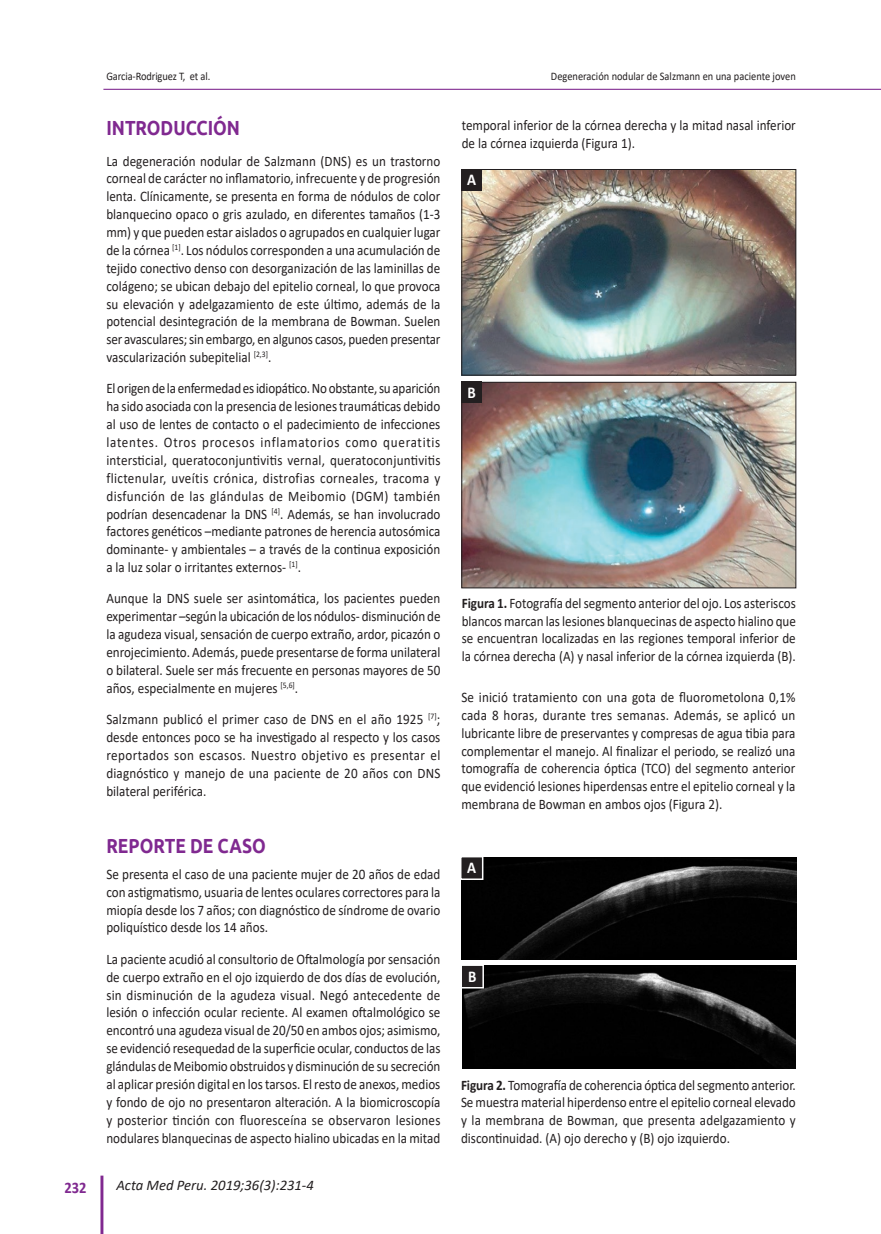
<style>
.page{position:relative;width:881px;height:1234px;background:#fff}
.page>*{position:absolute;margin:0;border:0;box-sizing:border-box;transform-origin:0 0}
._07_SUB{font:700 20.4px "Ubuntu";color:#802990;scale:.85 1}
._06_TEXTOS{font:700 16.5px "Calibri";color:#fff;scale:.9 1}
.t1{font:700 16.05px "Calibri";color:#802990;scale:.9 1}
.t2{font:italic 14.7px "Calibri";color:#231f20}
._06_TEXTOS-2{font:14.55px/17.9px "Calibri";color:#231f20;text-align:justify;scale:.9 1}
._06_TEXTOS-3{font:11.55px "Calibri";color:#231f20;scale:.9 1}
.s1{font-weight:700}
</style>
<div class="page">
<hr style="left:100px;top:1175px;width:3px;height:58px;background:#802990">
<hr style="left:103px;top:89px;width:777px;height:1px;background:#802990">
<img style="left:463px;top:171px;width:330px;height:202px">
<div style="left:461px;top:169px;width:334px;height:206px;border:1px solid #231f20"></div>
<img style="left:463px;top:384px;width:330px;height:202px">
<div style="left:461px;top:382px;width:334px;height:206px;border:1px solid #231f20"></div>
<div style="left:461px;top:169px;width:20px;height:21px;background:#231f20"></div>
<div style="left:461px;top:382px;width:20px;height:21px;background:#231f20"></div>
<img style="left:461px;top:857px;width:334px;height:102px">
<img style="left:462px;top:965px;width:333px;height:102px">
<svg style="left:461px;top:857px;width:23px;height:23px"></svg>
<svg style="left:462px;top:965px;width:22px;height:24px"></svg>
<p class="_06_TEXTOS-3" style="left:106px;top:68px;width:117px">Garcia-Rodriguez T, et al.</p>
<p class="_06_TEXTOS-3" style="left:550px;top:68px;width:273px">Degeneración nodular de Salzmann en una paciente joven</p>
<p class="_07_SUB" style="left:106px;top:114px;width:159px">INTRODUCCIÓN</p>
<p class="_06_TEXTOS-2" style="left:106px;top:151px;width:372px">La degeneración nodular de Salzmann (DNS) es un trastorno corneal de carácter no inflamatorio, infrecuente y de progresión lenta. Clínicamente, se presenta en forma de nódulos de color blanquecino opaco o gris azulado, en diferentes tamaños (1-3 mm) y que pueden estar aislados o agrupados en cualquier lugar de la córnea <sup>[1]</sup>. Los nódulos corresponden a una acumulación de tejido conectivo denso con desorganización de las laminillas de colágeno; se ubican debajo del epitelio corneal, lo que provoca su elevación y adelgazamiento de este último, además de la potencial desintegración de la membrana de Bowman. Suelen ser avasculares; sin embargo, en algunos casos, pueden presentar vascularización subepitelial <sup>[2,3]</sup>.</p>
<p class="_06_TEXTOS-2" style="left:106px;top:379px;width:372px">El origen de la enfermedad es idiopático. No obstante, su aparición ha sido asociada con la presencia de lesiones traumáticas debido al uso de lentes de contacto o el padecimiento de infecciones latentes. Otros procesos inflamatorios como queratitis intersticial, queratoconjuntivitis vernal, queratoconjuntivitis flictenular, uveítis crónica, distrofias corneales, tracoma y disfunción de las glándulas de Meibomio (DGM) también podrían desencadenar la DNS <sup>[4]</sup>. Además, se han involucrado factores genéticos –mediante patrones de herencia autosómica dominante- y ambientales – a través de la continua exposición a la luz solar o irritantes externos- <sup>[1]</sup>.</p>
<p class="_06_TEXTOS-2" style="left:106px;top:589px;width:372px">Aunque la DNS suele ser asintomática, los pacientes pueden experimentar –según la ubicación de los nódulos- disminución de la agudeza visual, sensación de cuerpo extraño, ardor, picazón o enrojecimiento. Además, puede presentarse de forma unilateral o bilateral. Suele ser más frecuente en personas mayores de 50 años, especialmente en mujeres <sup>[5,6]</sup>.</p>
<p class="_06_TEXTOS-2" style="left:106px;top:710px;width:372px">Salzmann publicó el primer caso de DNS en el año 1925 <sup>[7]</sup>; desde entonces poco se ha investigado al respecto y los casos reportados son escasos. Nuestro objetivo es presentar el diagnóstico y manejo de una paciente de 20 años con DNS bilateral periférica.</p>
<p class="_07_SUB" style="left:106px;top:831px;width:189px">REPORTE DE CASO</p>
<p class="_06_TEXTOS-2" style="left:106px;top:864px;width:372px">Se presenta el caso de una paciente mujer de 20 años de edad con astigmatismo, usuaria de lentes oculares correctores para la miopía desde los 7 años; con diagnóstico de síndrome de ovario poliquístico desde los 14 años.</p>
<p class="_06_TEXTOS-2" style="left:106px;top:949px;width:372px">La paciente acudió al consultorio de Oftalmología por sensación de cuerpo extraño en el ojo izquierdo de dos días de evolución, sin disminución de la agudeza visual. Negó antecedente de lesión o infección ocular reciente. Al examen oftalmológico se encontró una agudeza visual de 20/50 en ambos ojos; asimismo, se evidenció resequedad de la superficie ocular, conductos de las glándulas de Meibomio obstruidos y disminución de su secreción al aplicar presión digital en los tarsos. El resto de anexos, medios y fondo de ojo no presentaron alteración. A la biomicroscopía y posterior tinción con fluoresceína se observaron lesiones nodulares blanquecinas de aspecto hialino ubicadas en la mitad</p>
<p class="_06_TEXTOS-2" style="left:461px;top:116px;width:372px">temporal inferior de la córnea derecha y la mitad nasal inferior de la córnea izquierda (Figura 1).</p>
<p class="_06_TEXTOS" style="left:467px;top:168px;width:11px">A</p>
<p class="_06_TEXTOS" style="left:467px;top:380px;width:11px">B</p>
<p class="_06_TEXTOS-2" style="left:461px;top:593px;width:372px"><span class="s1">Figura 1.</span> Fotografía del segmento anterior del ojo. Los asteriscos blancos marcan las lesiones blanquecinas de aspecto hialino que se encuentran localizadas en las regiones temporal inferior de la córnea derecha (A) y nasal inferior de la córnea izquierda (B).</p>
<p class="_06_TEXTOS-2" style="left:461px;top:687px;width:372px">Se inició tratamiento con una gota de fluorometolona 0,1% cada 8 horas, durante tres semanas. Además, se aplicó un lubricante libre de preservantes y compresas de agua tibia para complementar el manejo. Al finalizar el periodo, se realizó una tomografía de coherencia óptica (TCO) del segmento anterior que evidenció lesiones hiperdensas entre el epitelio corneal y la membrana de Bowman en ambos ojos (Figura 2).</p>
<p class="_06_TEXTOS" style="left:467px;top:856px;width:11px">A</p>
<p class="_06_TEXTOS" style="left:468px;top:964px;width:11px">B</p>
<p class="_06_TEXTOS-2" style="left:461px;top:1075px;width:373px"><span class="s1">Figura 2.</span> Tomografía de coherencia óptica del segmento anterior.<br>Se muestra material hiperdenso entre el epitelio corneal elevado y la membrana de Bowman, que presenta adelgazamiento y discontinuidad. (A) ojo derecho y (B) ojo izquierdo.</p>
<p class="t1" style="left:64px;top:1175px;width:26px">232</p>
<p class="t2" style="left:116px;top:1174px;width:199px">Acta Med Peru. 2019;36(3):231-4</p>
</div>
